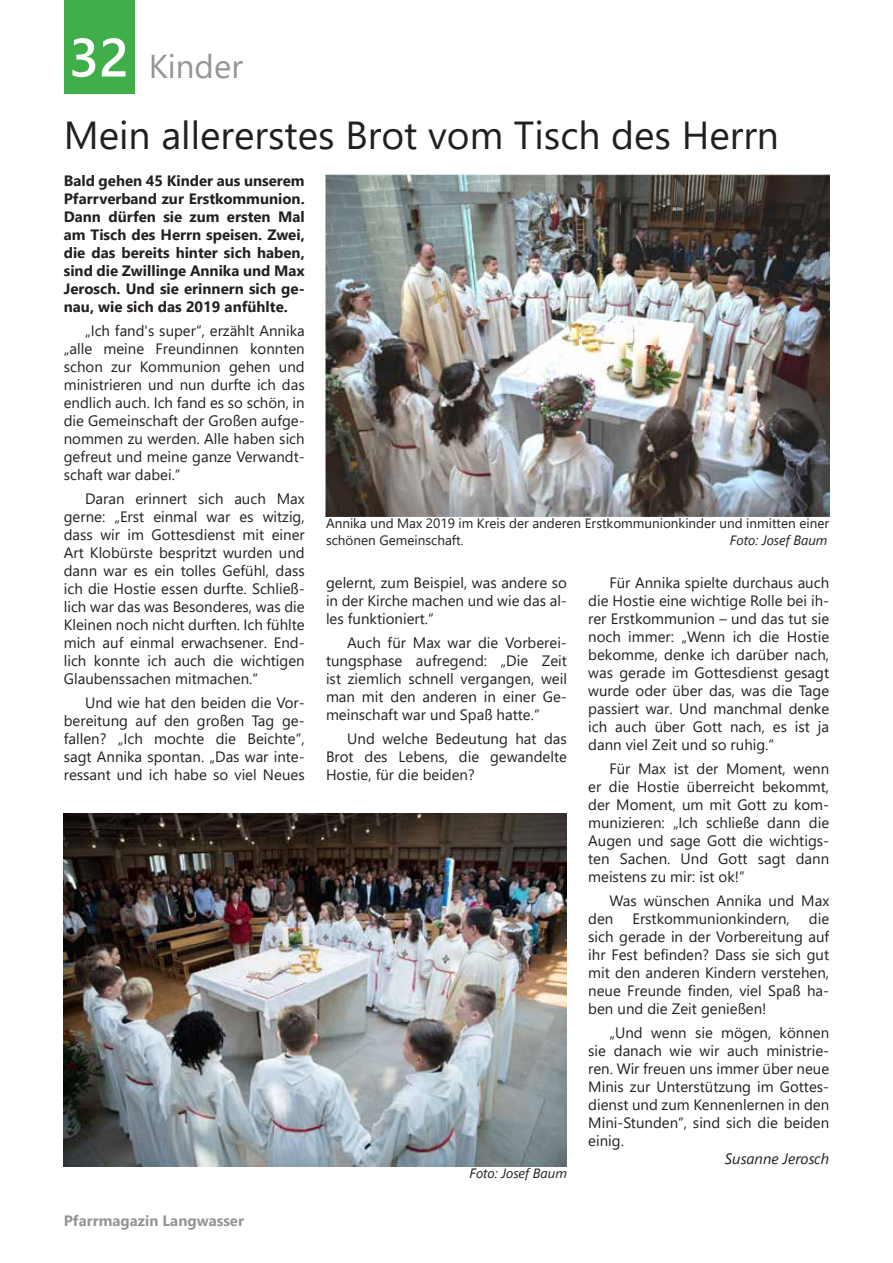
<style>
.page{position:relative;width:893px;height:1263px;background:#fff}
.page>*{position:absolute;margin:0;border:0;box-sizing:border-box;transform-origin:0 0}
.PM_Fließtext{font:39px "Segoe UI";color:#231f20}
.PM_Fließtext_1__Absa{font:33px "Segoe UI";color:#939598}
.PM_Fließtext-2{font:15px/18px "Segoe UI";color:#231f20;text-align:justify}
.PM_Fließtext-3{font:700 15px/18px "Segoe UI";color:#231f20;text-align:justify}
.t1{font:700 15px "Segoe UI";color:#939598}
.PM_Fließtext-4{font:italic 15px "Segoe UI";color:#231f20}
.PM_Fließtext-5{font:13.5px/16.2px "Segoe UI";color:#231f20}
.PM_Fließtext-6{font:italic 13.5px "Segoe UI";color:#231f20}
.s1{font-weight:600;font-size:54px;color:#fff}
</style>
<div class="page">
<div style="left:64px;top:0;width:71px;height:94px;background:#40ae49"></div>
<img style="left:326px;top:175px;width:503px;height:341px">
<img style="left:64px;top:814px;width:503px;height:352px">
<p class="PM_Fließtext_1__Absa" style="left:69px;top:35px;width:175px"><span class="s1">32</span> Kinder</p>
<p class="PM_Fließtext" style="left:64px;top:98px;width:717px">Mein allererstes Brot vom Tisch des Herrn</p>
<p class="PM_Fließtext-3" style="left:64px;top:170px;width:242px">Bald gehen 45 Kinder aus unserem Pfarrverband zur Erstkommunion.<br>Dann dürfen sie zum ersten Mal am Tisch des Herrn speisen. Zwei, die das bereits hinter sich haben, sind die Zwillinge Annika und Max Jerosch. Und sie erinnern sich ge&shy;nau, wie sich das 2019 anfühlte.</p>
<p class="PM_Fließtext-2" style="left:64px;top:320px;width:242px;text-indent:21px">„Ich fand's super“, erzählt Annika „alle meine Freundinnen konnten schon zur Kommunion gehen und ministrieren und nun durfte ich das endlich auch. Ich fand es so schön, in die Gemeinschaft der Großen aufge&shy;nommen zu werden. Alle haben sich gefreut und meine ganze Verwandt&shy;schaft war dabei.“</p>
<p class="PM_Fließtext-2" style="left:64px;top:488px;width:242px;text-indent:21px">Daran erinnert sich auch Max gerne: „Erst einmal war es witzig, dass wir im Gottesdienst mit einer Art Klobürste bespritzt wurden und dann war es ein tolles Gefühl, dass ich die Hostie essen durfte. Schließ&shy;lich war das was Besonderes, was die Kleinen noch nicht durften. Ich fühlte mich auf einmal erwachsener. End&shy;lich konnte ich auch die wichtigen Glaubenssachen mitmachen.“</p>
<p class="PM_Fließtext-2" style="left:64px;top:692px;width:242px;text-indent:21px">Und wie hat den beiden die Vor&shy;bereitung auf den großen Tag ge&shy;fallen? „Ich mochte die Beichte“, sagt Annika spontan. „Das war inte&shy;ressant und ich habe so viel Neues</p>
<p class="PM_Fließtext-5" style="left:326px;top:514px;width:505px">Annika und Max 2019 im Kreis der anderen Erstkommunionkinder und inmitten einer schönen Gemeinschaft.</p>
<p class="PM_Fließtext-6" style="left:730px;top:527px;width:99px">Foto: Josef Baum</p>
<p class="PM_Fließtext-2" style="left:588px;top:572px;width:242px;text-indent:21px">Für Annika spielte durchaus auch die Hostie eine wichtige Rolle bei ih&shy;rer Erstkommunion – und das tut sie noch immer: „Wenn ich die Hostie bekomme, denke ich darüber nach, was gerade im Gottesdienst gesagt wurde oder über das, was die Tage passiert war. Und manchmal denke ich auch über Gott nach, es ist ja dann viel Zeit und so ruhig.“</p>
<p class="PM_Fließtext-2" style="left:588px;top:758px;width:242px;text-indent:21px">Für Max ist der Moment, wenn er die Hostie überreicht bekommt, der Moment, um mit Gott zu kom&shy;munizieren: „Ich schließe dann die Augen und sage Gott die wichtigs&shy;ten Sachen. Und Gott sagt dann meistens zu mir: ist ok!“</p>
<p class="PM_Fließtext-2" style="left:588px;top:890px;width:242px;text-indent:21px">Was wünschen Annika und Max den</p>
<p class="PM_Fließtext-2" style="left:326px;top:572px;width:242px">gelernt, zum Beispiel, was andere so in der Kirche machen und wie das al&shy;les funktioniert.“</p>
<p class="PM_Fließtext-2" style="left:326px;top:632px;width:242px;text-indent:21px">Auch für Max war die Vorberei&shy;tungsphase aufregend: „Die Zeit ist ziemlich schnell vergangen, weil man mit den anderen in einer Ge&shy;meinschaft war und Spaß hatte.“</p>
<p class="PM_Fließtext-2" style="left:326px;top:728px;width:242px;text-indent:21px">Und welche Bedeutung hat das Brot des Lebens, die gewandelte Hostie, für die beiden?</p>
<p class="PM_Fließtext-2" style="left:588px;top:908px;width:242px;text-indent:221px">die sich gerade in der Vorbereitung auf ihr Fest befinden? Dass sie sich gut mit den anderen Kindern verstehen, neue Freunde finden, viel Spaß ha&shy;ben und die Zeit genießen!</p>
<p class="PM_Fließtext-2" style="left:588px;top:1022px;width:242px;text-indent:21px">„Und wenn sie mögen, können sie danach wie wir auch ministrie&shy;ren. Wir freuen uns immer über neue Minis zur Unterstützung im Gottes&shy;dienst und zum Kennenlernen in den Mini-Stunden“, sind sich die beiden einig.</p>
<p class="PM_Fließtext-4" style="left:725px;top:1144px;width:106px">Susanne Jerosch</p>
<p class="PM_Fließtext-2" style="left:632px;top:908px;width:159px">Erstkommunionkindern,</p>
<p class="t1" style="left:64px;top:1206px;width:182px">Pfarrmagazin Langwasser</p>
<p class="PM_Fließtext-6" style="left:469px;top:1160px;width:99px">Foto: Josef Baum</p>
</div>
